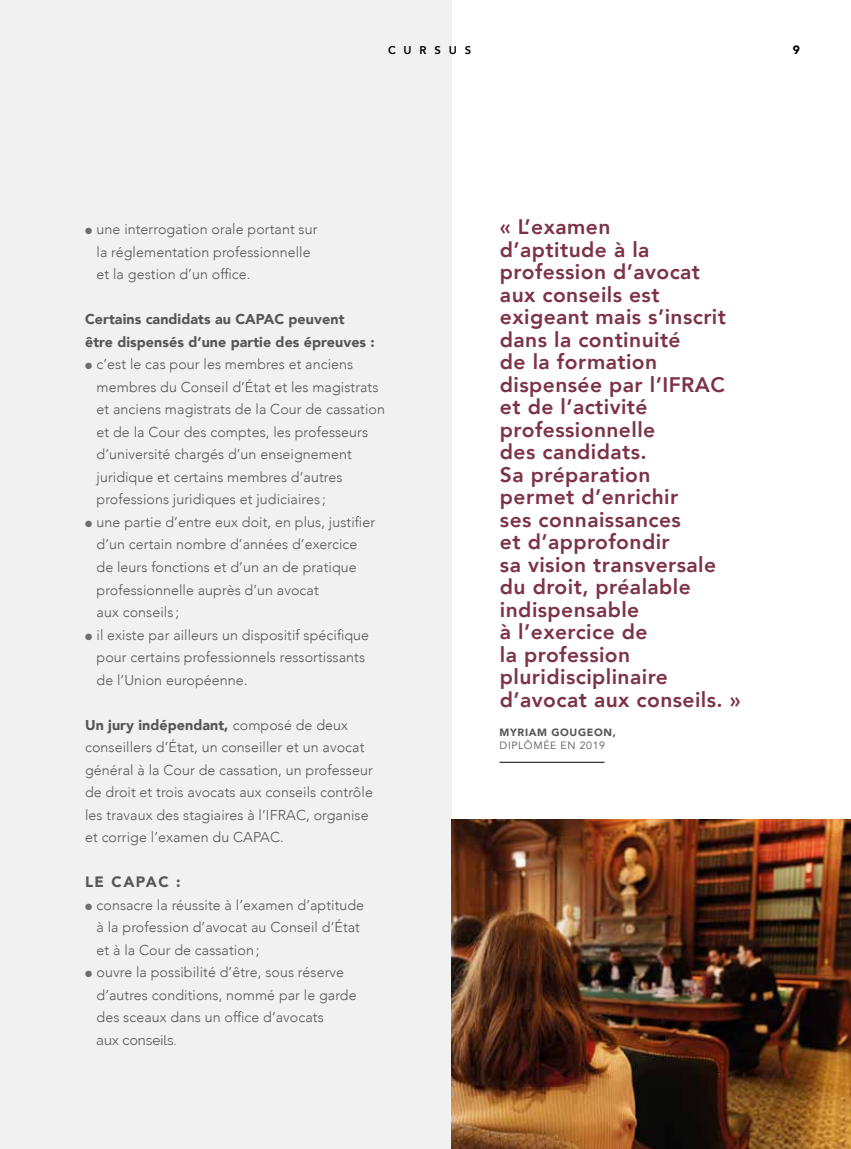
<style>
.page{position:relative;width:851px;height:1149px;background:#fff}
.page>*{position:absolute;margin:0;border:0;box-sizing:border-box;transform-origin:0 0}
.t1{font:800 21px/22.5px "Avenir";letter-spacing:.02em;color:#7c3345}
.t2{font:900 15px "Avenir";letter-spacing:.1em;color:#575756}
.t3{font:300 14.25px/22.5px "Avenir";letter-spacing:.005em;color:#575756}
.t4{font:900 14.25px/22.5px "Avenir";letter-spacing:.005em;color:#575756}
.t5{font:13.5px "Raleway";letter-spacing:.005em;color:#575756}
.t6{font:900 12px "Avenir";color:#000}
.t7{font:800 11.25px "Avenir";letter-spacing:.7em;color:#000}
.t8{font:900 10.5px "Avenir";letter-spacing:.06em;color:#575756}
.t9{font:10.5px "Avenir";letter-spacing:.06em;color:#575756}
.s1{color:#706f6f}
.s2{font-weight:900}
</style>
<div class="page">
<div style="left:0;top:0;width:451px;height:1148px;background:#f1f1f1"></div>
<img style="left:451px;top:819px;width:399px;height:329px">
<hr style="left:499px;top:761px;width:105px;height:1px;background:#000">
<p class="t7" style="left:388px;top:41px;width:85px">CURSUS</p>
<p class="t6" style="left:792px;top:40px;width:9px">9</p>
<p class="t3" style="left:96px;top:218px;width:222px;text-indent:-11px"><span class="s1">●</span> une interrogation orale portant sur la réglementation professionnelle et la gestion d’un office.</p>
<p class="t4" style="left:85px;top:307px;width:291px">Certains candidats au CAPAC peuvent être dispensés d’une partie des épreuves :</p>
<p class="t3" style="left:96px;top:353px;width:290px;text-indent:-11px"><span class="s1">●</span> c’est le cas pour les membres et anciens membres du Conseil d’État et les magistrats et anciens magistrats de la Cour de cassation et de la Cour des comptes, les professeurs d’université chargés d’un enseignement juridique et certains membres d’autres professions juridiques et judiciaires ;</p>
<p class="t3" style="left:96px;top:510px;width:280px;text-indent:-11px"><span class="s1">●</span> une partie d’entre eux doit, en plus, justifier d’un certain nombre d’années d’exercice de leurs fonctions et d’un an de pratique professionnelle auprès d’un avocat<br>aux conseils ;</p>
<p class="t3" style="left:96px;top:623px;width:274px;text-indent:-11px"><span class="s1">●</span> il existe par ailleurs un dispositif spécifique pour certains professionnels ressortissants de l’Union européenne.</p>
<p class="t3" style="left:85px;top:713px;width:289px"><span class="s2">Un jury indépendant,</span> composé de deux conseillers d’État, un conseiller et un avocat général à la Cour de cassation, un professeur de droit et trois avocats aux conseils contrôle les travaux des stagiaires à l’IFRAC, organise et corrige l’examen du CAPAC.</p>
<p class="t2" style="left:85px;top:868px;width:97px">LE CAPAC :</p>
<p class="t3" style="left:96px;top:893px;width:269px;text-indent:-11px"><span class="s1">●</span> consacre la réussite à l’examen d’aptitude à la profession d’avocat au Conseil d’État et à la Cour de cassation;</p>
<p class="t3" style="left:96px;top:960px;width:261px;text-indent:-11px"><span class="s1">●</span> ouvre la possibilité d’être, sous réserve d’autres conditions, nommé par le garde des sceaux dans un office d’avocats</p>
<p class="t5" style="left:96px;top:1031px;width:81px">aux conseils.</p>
<p class="t1" style="left:500px;top:215px;width:242px">« L’examen<br>d’aptitude à la profession d’avocat aux conseils est exigeant mais s’inscrit dans la continuité<br>de la formation dispensée par l’IFRAC et de l’activité professionnelle<br>des candidats.<br>Sa préparation<br>permet d’enrichir<br>ses connaissances<br>et d’approfondir<br>sa vision transversale du droit, préalable indispensable<br>à l’exercice de<br>la profession pluridisciplinaire d’avocat aux conseils. »</p>
<p class="t8" style="left:499px;top:722px;width:118px">MYRIAM GOUGEON,</p>
<p class="t9" style="left:499px;top:739px;width:107px">DIPLÔMÉE EN 2019</p>
</div>
